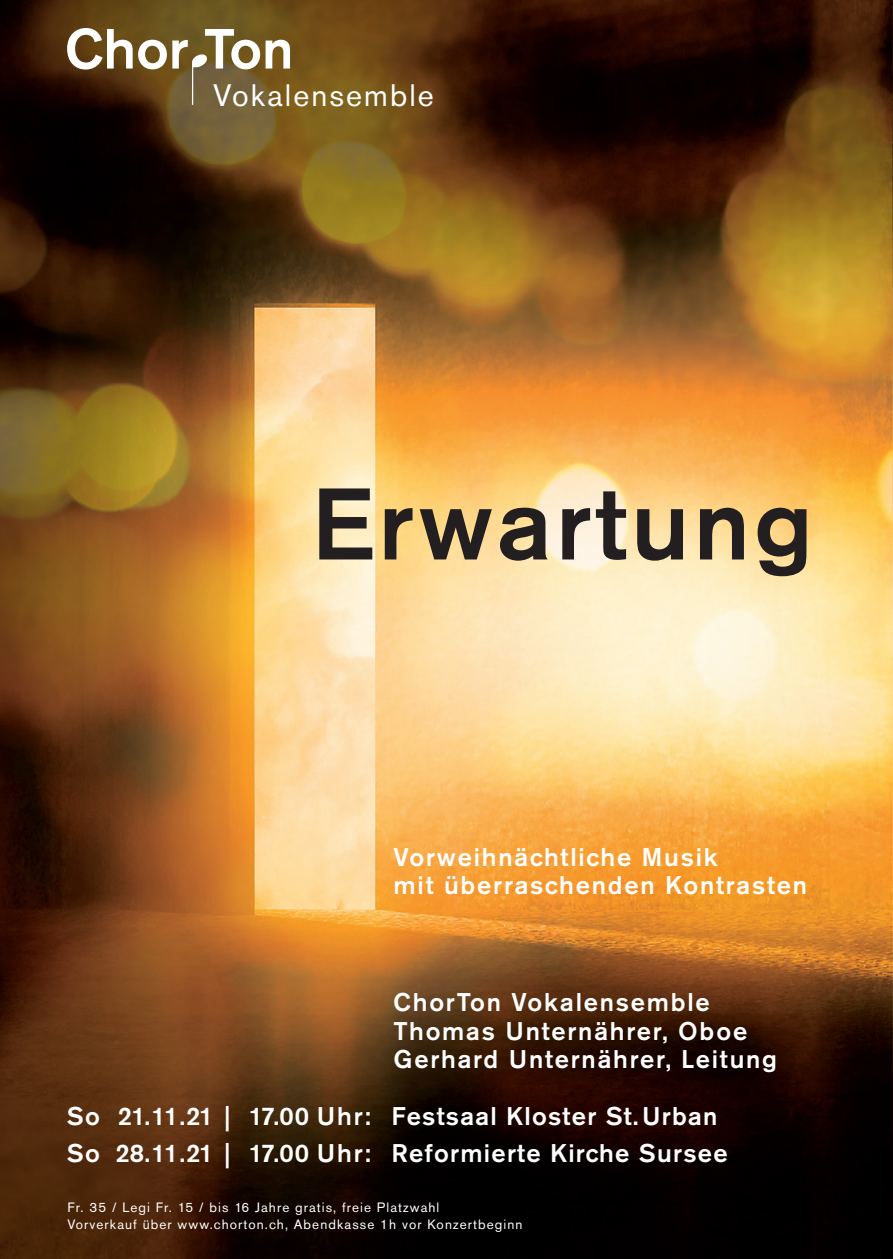
<style>
.page{position:relative;width:893px;height:1259px;background:#fff}
.page>*{position:absolute;margin:0;border:0;box-sizing:border-box;transform-origin:0 0}
.t1{font:500 100.5px "Akzidenz Grotesk BE";letter-spacing:.04em;color:#231f20}
.t2{font:30.9px "Akzidenz Grotesk BE";letter-spacing:.065em;color:#fff}
.t3{font:500 25.5px/28.5px "Akzidenz Grotesk BE";letter-spacing:.07em;color:#fff}
.t4{font:500 25.5px/36.9px "Akzidenz Grotesk BE";letter-spacing:.05em;color:#fff}
.t5{font:13.5px/17.4px "Akzidenz Grotesk BE";letter-spacing:.08em;color:#fff}
</style>
<div class="page">
<img style="left:0;top:0;width:893px;height:1259px">
<svg style="left:67px;top:28px;width:193px;height:77px"></svg>
<svg style="left:266px;top:40px;width:24px;height:29px"></svg>
<p class="t2" style="left:213px;top:77px;width:222px">Vokalensemble</p>
<h1 class="t1" style="left:311px;top:463px;width:503px">Erwartung</h1>
<p class="t3" style="left:394px;top:842px;width:415px">Vorweihnächtliche Musik<br>mit überraschenden Kontrasten</p>
<p class="t3" style="left:394px;top:988px;width:385px">ChorTon Vokalensemble<br>Thomas Unternährer, Oboe<br>Gerhard Unternährer, Leitung</p>
<p class="t4" style="left:67px;top:1097px;width:662px">So 21.11.21 | 17.00 Uhr: Festsaal Kloster St. Urban<br>So 28.11.21 | 17.00 Uhr: Reformierte Kirche Sursee</p>
<p class="t5" style="left:68px;top:1198px;width:456px">Fr. 35 / Legi Fr. 15 / bis 16 Jahre gratis, freie Platzwahl<br>Vorverkauf über www.chorton.ch, Abendkasse 1h vor Konzertbeginn</p>
</div>
